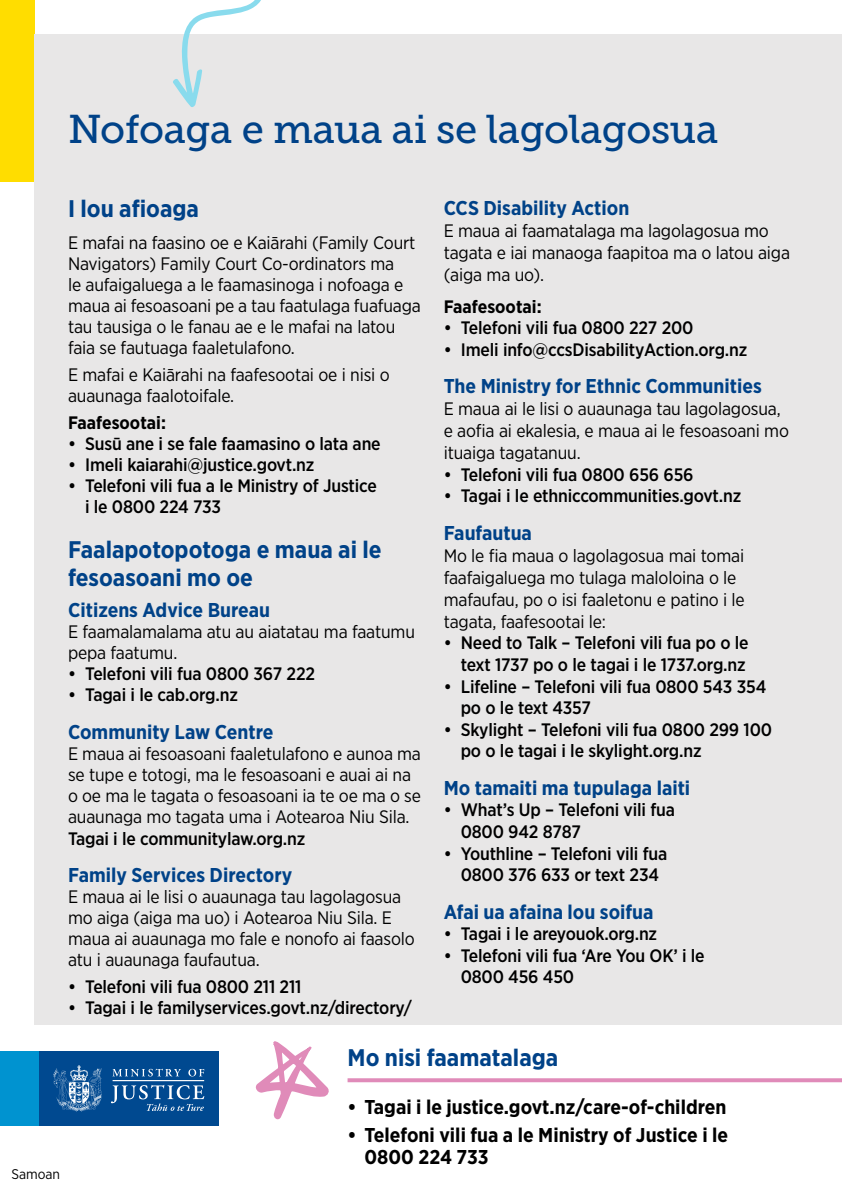
<style>
.page{position:relative;width:842px;height:1191px;background:#fff}
.page>*{position:absolute;margin:0;border:0;box-sizing:border-box;transform-origin:0 0}
.t1{font:40px "Museo Slab 500";letter-spacing:-.01em;color:#004288}
.t2{font:700 24px/28px "Gotham Narrow";color:#004288}
.t3{font:700 20px "Gotham Narrow";color:#004288}
.t4{font:700 20px/22px "Gotham Narrow";color:#000}
.t5{font:18px/21px "Gotham Narrow";letter-spacing:-.01em;color:#000}
.t6{font:500 18px/21.6px "Gotham Narrow";letter-spacing:-.01em;color:#000}
.t7{font:700 18px "Gotham Narrow";color:#000}
.t8{font:14px "Gotham Narrow";color:#000}
</style>
<div class="page">
<svg style="left:255px;top:1041px;width:74px;height:79px"></svg>
<div style="left:0;top:0;width:34px;height:181px;background:#fd0"></div>
<svg style="left:348px;top:1078px;width:494px;height:4px;background:#e292bd"></svg>
<svg style="left:39px;top:1051px;width:180px;height:75px;background:#175999"></svg>
<div style="left:0;top:1051px;width:39px;height:75px;background:#0093d0"></div>
<div style="left:34px;top:34px;width:808px;height:990px;background:#e8e7e7"></div>
<svg style="left:173px;top:0;width:88px;height:107px"></svg>
<h1 class="t1" style="left:68px;top:107px;width:652px">Nofoaga e maua ai se lagolagosua</h1>
<h2 class="t2" style="left:68px;top:194px;width:132px">I lou afioaga</h2>
<p class="t5" style="left:68px;top:232px;width:354px">E mafai na faasino oe e Kaiārahi (Family Court Navigators) Family Court Co-ordinators ma<br>le aufaigaluega a le faamasinoga i nofoaga e maua ai fesoasoani pe a tau faatulaga fuafuaga tau tausiga o le fanau ae e le mafai na latou faia se fautuaga faaletulafono.</p>
<p class="t5" style="left:68px;top:364px;width:323px">E mafai e Kaiārahi na faafesootai oe i nisi o auaunaga faalotoifale.</p>
<p class="t7" style="left:68px;top:411px;width:99px">Faafesootai:</p>
<p class="t6" style="left:68px;top:432px;width:314px">• Susū ane i se fale faamasino o lata ane</p>
<p class="t6" style="left:68px;top:453px;width:248px">• Imeli kaiarahi@justice.govt.nz</p>
<p class="t6" style="left:85px;top:474px;width:293px;line-height:21px;text-indent:-17px">• Telefoni vili fua a le Ministry of Justice i le 0800 224 733</p>
<h2 class="t2" style="left:68px;top:535px;width:315px">Faalapotopotoga e maua ai le fesoasoani mo oe</h2>
<p class="t3" style="left:68px;top:597px;width:204px">Citizens Advice Bureau</p>
<p class="t5" style="left:68px;top:621px;width:348px">E faamalamalama atu au aiatatau ma faatumu pepa faatumu.</p>
<p class="t6" style="left:68px;top:663px;width:249px">• Telefoni vili fua 0800 367 222</p>
<p class="t6" style="left:68px;top:684px;width:171px">• Tagai i le cab.org.nz</p>
<p class="t3" style="left:68px;top:719px;width:207px">Community Law Centre</p>
<p class="t5" style="left:68px;top:742px;width:354px">E maua ai fesoasoani faaletulafono e aunoa ma se tupe e totogi, ma le fesoasoani e auai ai na o oe ma le tagata o fesoasoani ia te oe ma o se auaunaga mo tagata uma i Aotearoa Niu Sila.</p>
<p class="t6" style="left:68px;top:827px;width:239px">Tagai i le communitylaw.org.nz</p>
<p class="t3" style="left:68px;top:862px;width:226px">Family Services Directory</p>
<p class="t5" style="left:68px;top:886px;width:348px">E maua ai le lisi o auaunaga tau lagolagosua mo aiga (aiga ma uo) i Aotearoa Niu Sila. E maua ai auaunaga mo fale e nonofo ai faasolo atu i auaunaga faufautua.</p>
<p class="t6" style="left:68px;top:975px;width:235px">• Telefoni vili fua 0800 211 211</p>
<p class="t6" style="left:68px;top:996px;width:345px">• Tagai i le familyservices.govt.nz/directory/</p>
<p class="t3" style="left:444px;top:195px;width:187px">CCS Disability Action</p>
<p class="t5" style="left:444px;top:219px;width:348px;line-height:22px">E maua ai faamatalaga ma lagolagosua mo tagata e iai manaoga faapitoa ma o latou aiga (aiga ma uo).</p>
<p class="t7" style="left:444px;top:295px;width:99px">Faafesootai:</p>
<p class="t6" style="left:444px;top:317px;width:251px">• Telefoni vili fua 0800 227 200</p>
<p class="t6" style="left:444px;top:338px;width:305px">• Imeli info@ccsDisabilityAction.org.nz</p>
<p class="t3" style="left:444px;top:373px;width:320px">The Ministry for Ethnic Communities</p>
<p class="t5" style="left:444px;top:397px;width:347px;line-height:22px">E maua ai le lisi o auaunaga tau lagolagosua, e aofia ai ekalesia, e maua ai le fesoasoani mo ituaiga tagatanuu.</p>
<p class="t6" style="left:444px;top:463px;width:251px">• Telefoni vili fua 0800 656 656</p>
<p class="t6" style="left:444px;top:485px;width:299px">• Tagai i le ethniccommunities.govt.nz</p>
<p class="t3" style="left:444px;top:520px;width:90px">Faufautua</p>
<p class="t5" style="left:444px;top:544px;width:303px;line-height:22px">Mo le fia maua o lagolagosua mai tomai faafaigaluega mo tulaga maloloina o le mafaufau, po o isi faaletonu e patino i le tagata, faafesootai le:</p>
<p class="t6" style="left:444px;top:632px;width:307px;text-align:right">• Need to Talk – Telefoni vili fua po o le text 1737 po o le tagai i le 1737.org.nz</p>
<p class="t6" style="left:461px;top:675px;width:307px;text-indent:-17px">• Lifeline – Telefoni vili fua 0800 543 354 po o le text 4357</p>
<p class="t6" style="left:461px;top:718px;width:313px;text-indent:-17px">• Skylight – Telefoni vili fua 0800 299 100 po o le tagai i le skylight.org.nz</p>
<p class="t3" style="left:444px;top:775px;width:248px">Mo tamaiti ma tupulaga laiti</p>
<p class="t6" style="left:461px;top:799px;width:216px;text-indent:-17px">• What’s Up – Telefoni vili fua<br>0800 942 8787</p>
<p class="t6" style="left:444px;top:842px;width:225px;text-align:center">• Youthline – Telefoni vili fua<br>0800 376 633 or text 234</p>
<p class="t3" style="left:444px;top:898px;width:211px">Afai ua afaina lou soifua</p>
<p class="t6" style="left:444px;top:922px;width:215px">• Tagai i le areyouok.org.nz</p>
<p class="t6" style="left:461px;top:944px;width:246px;text-indent:-17px">• Telefoni vili fua ‘Are You OK’ i le<br>0800 456 450</p>
<p class="t8" style="left:11px;top:1165px;width:50px">Samoan</p>
<h2 class="t2" style="left:348px;top:1043px;width:212px">Mo nisi faamatalaga</h2>
<p class="t4" style="left:348px;top:1096px;width:380px">• Tagai i le justice.govt.nz/care-of-children</p>
<p class="t4" style="left:365px;top:1123px;width:365px;text-indent:-17px">• Telefoni vili fua a le Ministry of Justice i le<br>0800 224 733</p>
</div>
